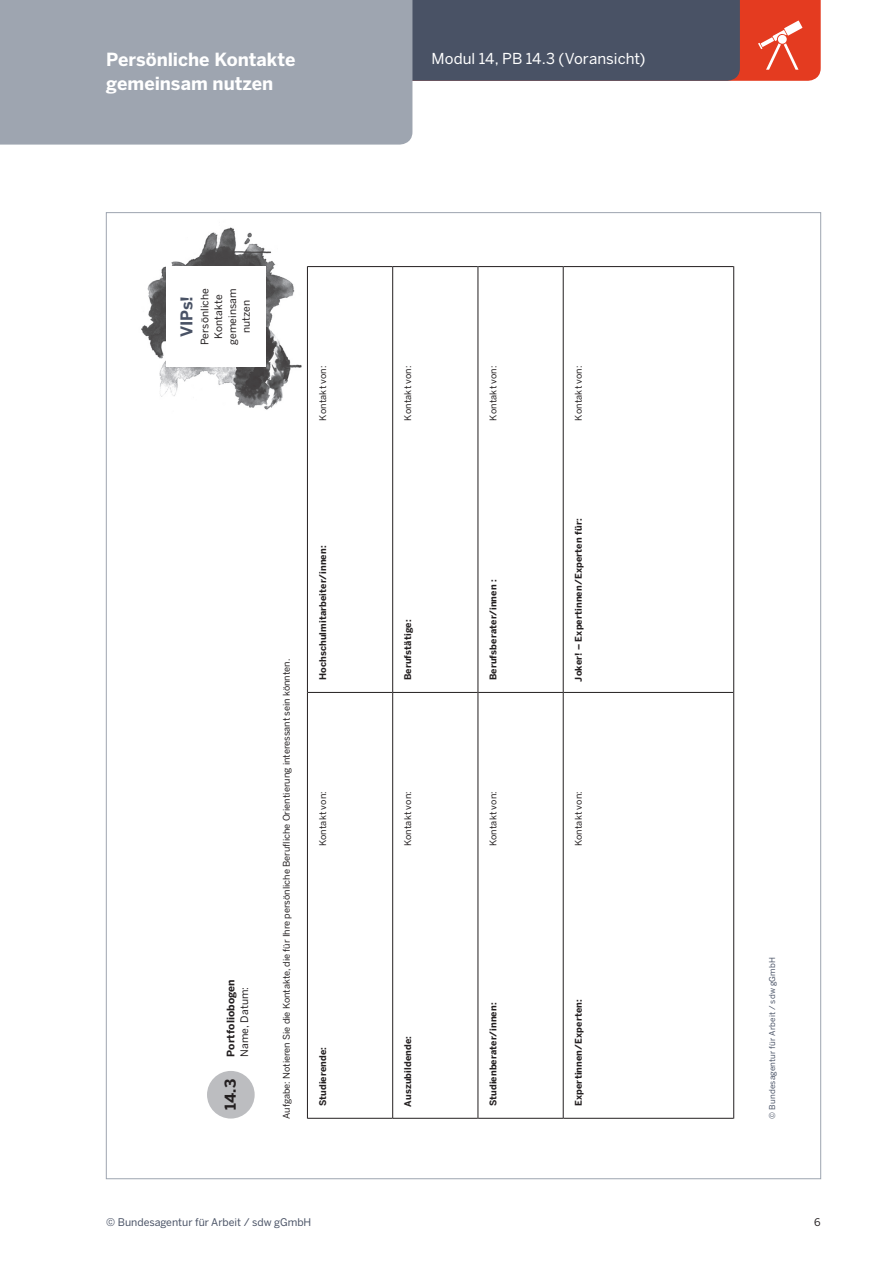
<style>
.page{position:relative;width:893px;height:1263px;background:#fff}
.page>*{position:absolute;margin:0;border:0;box-sizing:border-box;transform-origin:0 0}
.t1{font:700 18px "Benton Sans";color:#fff}
.t2{font:700 16.05px "Benton Sans";color:#495265}
.t3{font:15px "Benton Sans";color:#fff}
.t4{font:700 14.85px "Benton Sans";color:#231f20}
.t5{font:10.5px "Benton Sans";color:#495265}
.t6{font:10.5px "Benton Sans";color:#231f20}
.t7{font:10.35px/13.8px "Benton Sans";letter-spacing:.01em;color:#231f20;text-align:center}
.t8{font:700 10.35px "Benton Sans";letter-spacing:.01em;color:#231f20}
.t9{font:9.15px "Benton Sans";color:#231f20}
.t10{font:700 9.15px "Benton Sans";letter-spacing:.015em;color:#231f20}
.t11{font:8.1px "Benton Sans";letter-spacing:.02em;color:#495265}
</style>
<div class="page">
<div style="left:740px;top:0;width:81px;height:81px;background:#e43b20"></div>
<div style="left:412px;top:0;width:328px;height:81px;background:#495265"></div>
<div style="left:0;top:0;width:412px;height:145px;background:#9ea5b0"></div>
<svg style="left:758px;top:21px;width:44px;height:49px"></svg>
<img style="left:141px;top:227px;width:166px;height:195px">
<div style="left:207px;top:1071px;width:48px;height:47px;background:#bcbdc0;border-radius:50%"></div>
<div style="left:166px;top:266px;width:99px;height:101px;background:#fff"></div>
<hr style="left:307px;top:692px;width:1px;height:426px;background:#231f20">
<hr style="left:308px;top:1118px;width:84px;height:1px;background:#231f20">
<hr style="left:307px;top:266px;width:1px;height:426px;background:#231f20">
<hr style="left:308px;top:692px;width:84px;height:1px;background:#231f20">
<hr style="left:308px;top:266px;width:84px;height:1px;background:#231f20">
<hr style="left:392px;top:692px;width:1px;height:426px;background:#231f20">
<hr style="left:393px;top:1118px;width:85px;height:1px;background:#231f20">
<hr style="left:392px;top:266px;width:1px;height:426px;background:#231f20">
<hr style="left:393px;top:692px;width:85px;height:1px;background:#231f20">
<hr style="left:393px;top:266px;width:85px;height:1px;background:#231f20">
<hr style="left:478px;top:692px;width:1px;height:426px;background:#231f20">
<hr style="left:478px;top:1118px;width:85px;height:1px;background:#231f20">
<hr style="left:478px;top:266px;width:1px;height:426px;background:#231f20">
<hr style="left:478px;top:692px;width:85px;height:1px;background:#231f20">
<hr style="left:478px;top:266px;width:85px;height:1px;background:#231f20">
<hr style="left:563px;top:692px;width:1px;height:426px;background:#231f20">
<hr style="left:563px;top:1118px;width:170px;height:1px;background:#231f20">
<hr style="left:563px;top:266px;width:1px;height:426px;background:#231f20">
<hr style="left:563px;top:692px;width:170px;height:1px;background:#231f20">
<hr style="left:563px;top:266px;width:170px;height:1px;background:#231f20">
<hr style="left:733px;top:692px;width:1px;height:426px;background:#231f20">
<hr style="left:733px;top:266px;width:1px;height:426px;background:#231f20">
<h1 class="t1" style="left:106px;top:49px;width:191px">Persönliche Kontakte</h1>
<h3 class="t3" style="left:432px;top:50px;width:215px">Modul 14, PB 14.3 (Voransicht)</h3>
<h1 class="t1" style="left:106px;top:73px;width:169px">gemeinsam nutzen</h1>
<h2 class="t2" style="left:177px;top:337px;width:42px;rotate:-90deg">VIPs!</h2>
<p class="t7" style="left:198px;top:345px;width:59px;rotate:-90deg">Persönliche<br>Kontakte gemeinsam nutzen</p>
<p class="t9" style="left:317px;top:420px;width:56px;rotate:-90deg">Kontakt von:</p>
<p class="t8" style="left:224px;top:1057px;width:79px;rotate:-90deg">Portfoliobogen</p>
<p class="t7" style="left:237px;top:1057px;width:71px;rotate:-90deg">Name, Datum:</p>
<h3 class="t4" style="left:221px;top:1110px;width:33px;rotate:-90deg">14.3</h3>
<p class="t9" style="left:281px;top:1119px;width:462px;rotate:-90deg">Aufgabe: Notieren Sie die Kontakte, die für Ihre persönliche Berufliche Orientierung interessant sein könnten.</p>
<p class="t10" style="left:317px;top:680px;width:136px;rotate:-90deg">Hochschulmitarbeiter/innen:</p>
<p class="t9" style="left:317px;top:846px;width:56px;rotate:-90deg">Kontakt von:</p>
<p class="t10" style="left:317px;top:1106px;width:61px;rotate:-90deg">Studierende:</p>
<p class="t9" style="left:402px;top:420px;width:56px;rotate:-90deg">Kontakt von:</p>
<p class="t10" style="left:402px;top:680px;width:62px;rotate:-90deg">Berufstätige:</p>
<p class="t9" style="left:402px;top:846px;width:56px;rotate:-90deg">Kontakt von:</p>
<p class="t10" style="left:402px;top:1107px;width:72px;rotate:-90deg">Auszubildende:</p>
<p class="t9" style="left:488px;top:420px;width:56px;rotate:-90deg">Kontakt von:</p>
<p class="t10" style="left:487px;top:680px;width:102px;rotate:-90deg">Berufsberater/innen :</p>
<p class="t9" style="left:488px;top:846px;width:56px;rotate:-90deg">Kontakt von:</p>
<p class="t10" style="left:487px;top:1106px;width:105px;rotate:-90deg">Studienberater/innen:</p>
<p class="t9" style="left:573px;top:420px;width:56px;rotate:-90deg">Kontakt von:</p>
<p class="t10" style="left:573px;top:681px;width:164px;rotate:-90deg">Joker! – Expertinnen/Experten für:</p>
<p class="t9" style="left:573px;top:846px;width:56px;rotate:-90deg">Kontakt von:</p>
<p class="t10" style="left:573px;top:1106px;width:109px;rotate:-90deg">Expertinnen/Experten:</p>
<p class="t11" style="left:767px;top:1118px;width:163px;rotate:-90deg">© Bundesagentur für Arbeit / sdw gGmbH</p>
<p class="t5" style="left:106px;top:1216px;width:207px">© Bundesagentur für Arbeit / sdw gGmbH</p>
<p class="t6" style="left:814px;top:1216px;width:8px">6</p>
</div>
